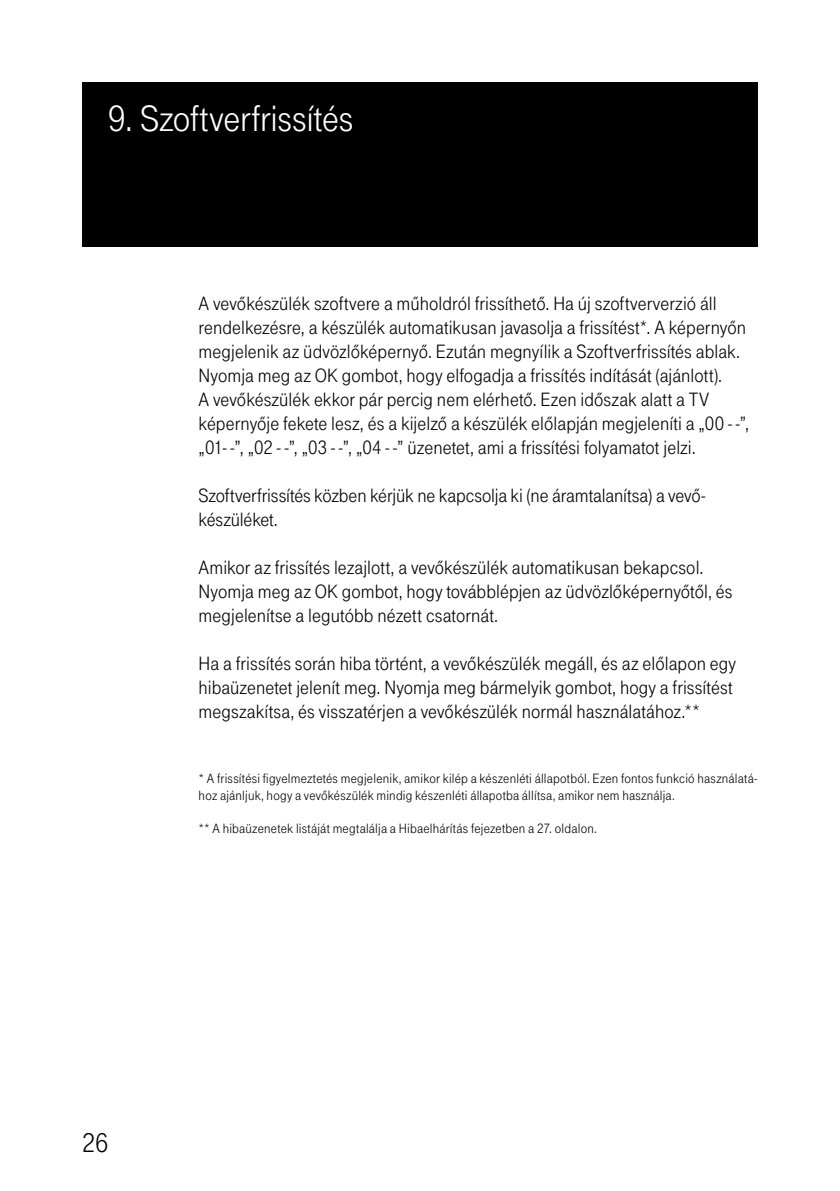
<style>
.page{position:relative;width:840px;height:1191px;background:#fff}
.page>*{position:absolute;margin:0;border:0;box-sizing:border-box;transform-origin:0 0}
.t1{font:38px "Tele Grotesk H Norm";letter-spacing:-.005em;color:#fff}
.t2{font:28px "Tele Grotesk H Norm";color:#000}
.t3{font:20px/24px "Tele Grotesk H Norm";letter-spacing:.005em;color:#000}
.t4{font:14px/16.8px "Tele Grotesk H Norm";letter-spacing:.015em;color:#000}
</style>
<div class="page">
<div style="left:82px;top:82px;width:675px;height:165px;background:#000"></div>
<h1 class="t1" style="left:108px;top:97px;width:247px">9. Szoftverfrissítés</h1>
<p class="t3" style="left:198px;top:291px;width:551px">A vevôkészülék szoftvere a mûholdról frissíthetô. Ha új szoftververzió áll rendelkezésre, a készülék automatikusan javasolja a frissítést*. A képernyôn megjelenik az üdvözlôképernyô. Ezután megnyílik a Szoftverfrissítés ablak.<br>Nyomja meg az OK gombot, hogy elfogadja a frissítés indítását (ajánlott).<br>A vevôkészülék ekkor pár percig nem elérhetô. Ezen idôszak alatt a TV képernyôje fekete lesz, és a kijelzô a készülék elôlapján megjeleníti a „00 - -”, „01- -”, „02 - -”, „03 - -”, „04 - -” üzenetet, ami a frissítési folyamatot jelzi.</p>
<p class="t3" style="left:198px;top:483px;width:507px">Szoftverfrissítés közben kérjük ne kapcsolja ki (ne áramtalanítsa) a vevô&shy;készüléket.</p>
<p class="t3" style="left:198px;top:555px;width:535px">Amikor az frissítés lezajlott, a vevôkészülék automatikusan bekapcsol.<br>Nyomja meg az OK gombot, hogy továbblépjen az üdvözlôképernyôtôl, és megjelenítse a legutóbb nézett csatornát.</p>
<p class="t3" style="left:198px;top:651px;width:538px">Ha a frissítés során hiba történt, a vevôkészülék megáll, és az elôlapon egy hibaüzenetet jelenít meg. Nyomja meg bármelyik gombot, hogy a frissítést megszakítsa, és visszatérjen a vevôkészülék normál használatához.**</p>
<p class="t4" style="left:198px;top:770px;width:559px">* A frissítési figyelmeztetés megjelenik, amikor kilép a készenléti állapotból. Ezen fontos funkció használatá&shy;hoz ajánljuk, hogy a vevôkészülék mindig készenléti állapotba állítsa, amikor nem használja.</p>
<p class="t4" style="left:198px;top:820px;width:399px">** A hibaüzenetek listáját megtalálja a Hibaelhárítás fejezetben a 27. oldalon.</p>
<h2 class="t2" style="left:82px;top:1126px;width:28px">26</h2>
</div>
